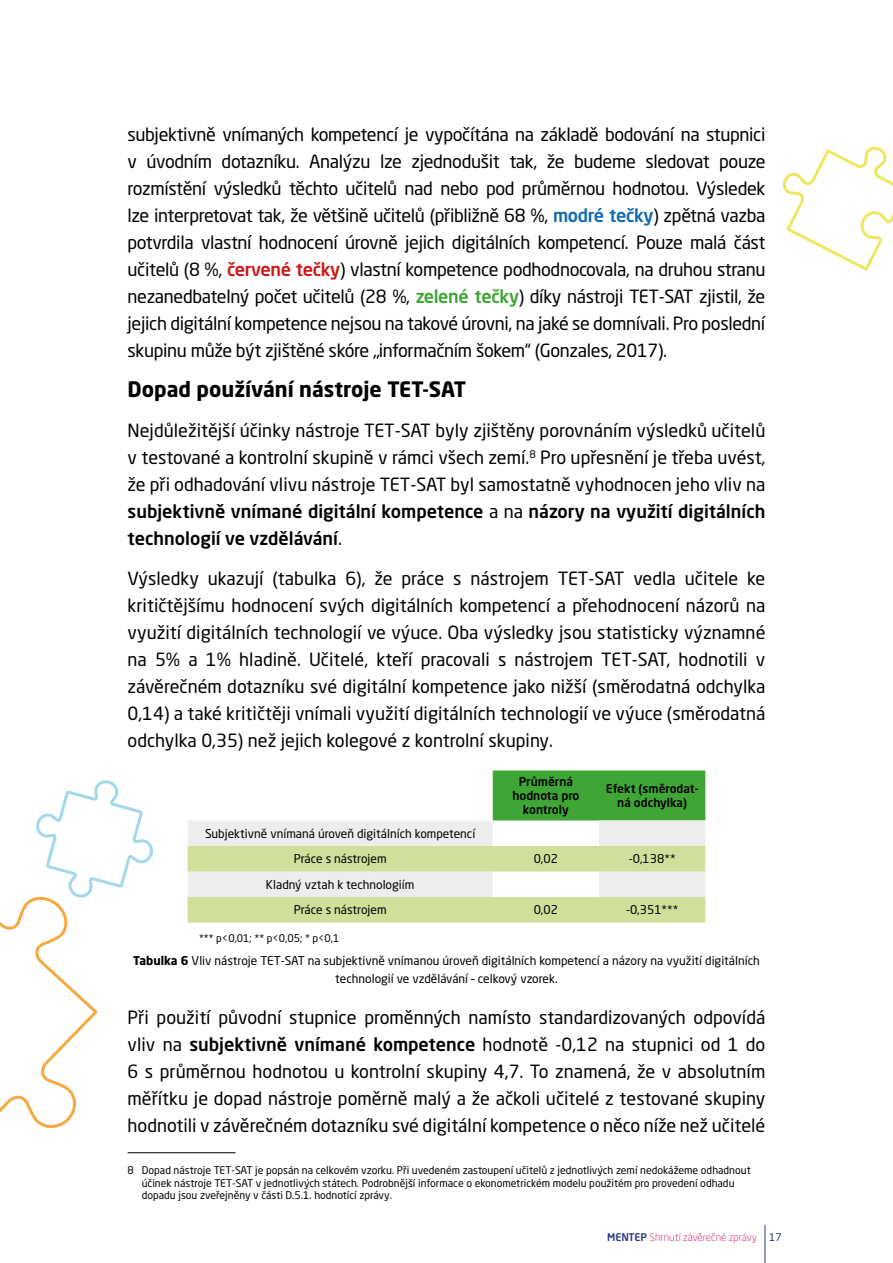
<style>
.page{position:relative;width:893px;height:1263px;background:#fff}
.page>*{position:absolute;margin:0;border:0;box-sizing:border-box;transform-origin:0 0}
.t1{font:700 21px "Neo Sans W1 G";color:#000}
.Body_text{font:18px/27px "Neo Sans W1 G";color:#000;text-align:justify}
.Body_text-2{font:12px/17.4px "Neo Sans W1 G";color:#000;text-align:center}
.Footnotes{font:12px "Neo Sans W1 G";color:#000}
.Footnotes-2{font:500 12px/14.4px "Neo Sans W1 G";color:#000;text-align:center}
.Footnotes-3{font:10.5px/12.6px "Neo Sans W1 G";color:#000}
.t2{font:300 10.5px "Neo Sans W1 G";color:#c70c6f}
.s1{font-weight:500;color:#126ab3}
.s2{font-weight:500;color:#cd171a}
.s3{font-weight:500;color:#3fa535}
.s4{font-weight:500}
.s5{font-weight:700}
.s6{font-weight:500;color:#283583}
.s7{font-weight:400;color:#283583}
</style>
<div class="page">
<hr style="left:765px;top:1225px;width:1px;height:38px;background:#283583">
<svg style="left:188px;top:770px;width:517px;height:152px"></svg>
<hr style="left:128px;top:1152px;width:108px;height:1px;background:#000">
<svg style="left:0;top:780px;width:153px;height:373px"></svg>
<svg style="left:782px;top:146px;width:111px;height:125px"></svg>
<p class="Body_text" style="left:128px;top:121px;width:639px">subjektivně vnímaných kompetencí je vypočítána na základě bodování na stupnici v úvodním dotazníku. Analýzu lze zjednodušit tak, že budeme sledovat pouze rozmístění výsledků těchto učitelů nad nebo pod průměrnou hodnotou. Výsledek lze interpretovat tak, že většině učitelů (přibližně 68 %, <span class="s1">modré tečky</span>) zpětná vazba potvrdila vlastní hodnocení úrovně jejich digitálních kompetencí. Pouze malá část učitelů (8 %, <span class="s2">červené tečky</span>) vlastní kompetence podhodnocovala, na druhou stranu nezanedbatelný počet učitelů (28 %, <span class="s3">zelené tečky</span>) díky nástroji TET-SAT zjistil, že jejich digitální kompetence nejsou na takové úrovni, na jaké se domnívali. Pro poslední skupinu může být zjištěné skóre „informačním šokem“ (Gonzales, 2017).</p>
<p class="t1" style="left:128px;top:376px;width:340px">Dopad používání nástroje TET-SAT</p>
<p class="Body_text" style="left:128px;top:416px;width:639px">Nejdůležitější účinky nástroje TET-SAT byly zjištěny porovnáním výsledků učitelů v testované a kontrolní skupině v rámci všech zemí.<sup>8</sup> Pro upřesnění je třeba uvést, že při odhadování vlivu nástroje TET-SAT byl samostatně vyhodnocen jeho vliv na <span class="s4">subjektivně vnímané digitální kompetence</span> a na <span class="s4">názory na využití digitálních technologií ve vzdělávání</span>.</p>
<p class="Body_text" style="left:128px;top:564px;width:639px">Výsledky ukazují (tabulka 6), že práce s nástrojem TET-SAT vedla učitele ke kritičtějšímu hodnocení svých digitálních kompetencí a přehodnocení názorů na využití digitálních technologií ve výuce. Oba výsledky jsou statisticky významné na 5% a 1% hladině. Učitelé, kteří pracovali s nástrojem TET-SAT, hodnotili v závěrečném dotazníku své digitální kompetence jako nižší (směrodatná odchylka 0,14) a také kritičtěji vnímali využití digitálních technologií ve výuce (směrodatná odchylka 0,35) než jejich kolegové z kontrolní skupiny.</p>
<p class="Footnotes-2" style="left:512px;top:774px;width:69px">Průměrná hodnota pro kontroly</p>
<p class="Footnotes-2" style="left:606px;top:781px;width:94px">Efekt (směrodat&shy;ná odchylka)</p>
<p class="Footnotes" style="left:205px;top:826px;width:272px">Subjektivně vnímaná úroveň digitálních kompetencí</p>
<p class="Footnotes" style="left:294px;top:851px;width:94px">Práce s nástrojem</p>
<p class="Footnotes" style="left:534px;top:851px;width:26px">0,02</p>
<p class="Footnotes" style="left:629px;top:851px;width:48px">-0,138**</p>
<p class="Footnotes" style="left:266px;top:877px;width:150px">Kladný vztah k technologiím</p>
<p class="Footnotes" style="left:294px;top:903px;width:94px">Práce s nástrojem</p>
<p class="Footnotes" style="left:534px;top:903px;width:26px">0,02</p>
<p class="Footnotes" style="left:626px;top:903px;width:54px">-0,351***</p>
<p class="Footnotes-3" style="left:199px;top:931px;width:142px">*** p&lt;0,01; ** p&lt;0,05; * p&lt;0,1</p>
<p class="Body_text-2" style="left:133px;top:952px;width:628px"><span class="s5">Tabulka 6</span> Vliv nástroje TET-SAT na subjektivně vnímanou úroveň digitálních kompetencí a názory na využití digitálních technologií ve vzdělávání – celkový vzorek.</p>
<p class="Body_text" style="left:128px;top:1003px;width:639px">Při použití původní stupnice proměnných namísto standardizovaných odpovídá vliv na <span class="s4">subjektivně vnímané kompetence</span> hodnotě -0,12 na stupnici od 1 do 6 s průměrnou hodnotou u kontrolní skupiny 4,7. To znamená, že v absolutním měřítku je dopad nástroje poměrně malý a že ačkoli učitelé z testované skupiny hodnotili v závěrečném dotazníku své digitální kompetence o něco níže než učitelé</p>
<p class="Footnotes-3" style="left:142px;top:1164px;width:610px;text-indent:-14px">8 Dopad nástroje TET-SAT je popsán na celkovém vzorku. Při uvedeném zastoupení učitelů z jednotlivých zemí nedokážeme odhadnout účinek nástroje TET-SAT v jednotlivých státech. Podrobnější informace o ekonometrickém modelu použitém pro provedení odhadu dopadu jsou zveřejněny v části D.5.1. hodnotící zprávy.</p>
<p class="t2" style="left:607px;top:1230px;width:176px"><span class="s6">MENTEP</span> Shrnutí závěrečné zprávy <span class="s7">17</span></p>
</div>
